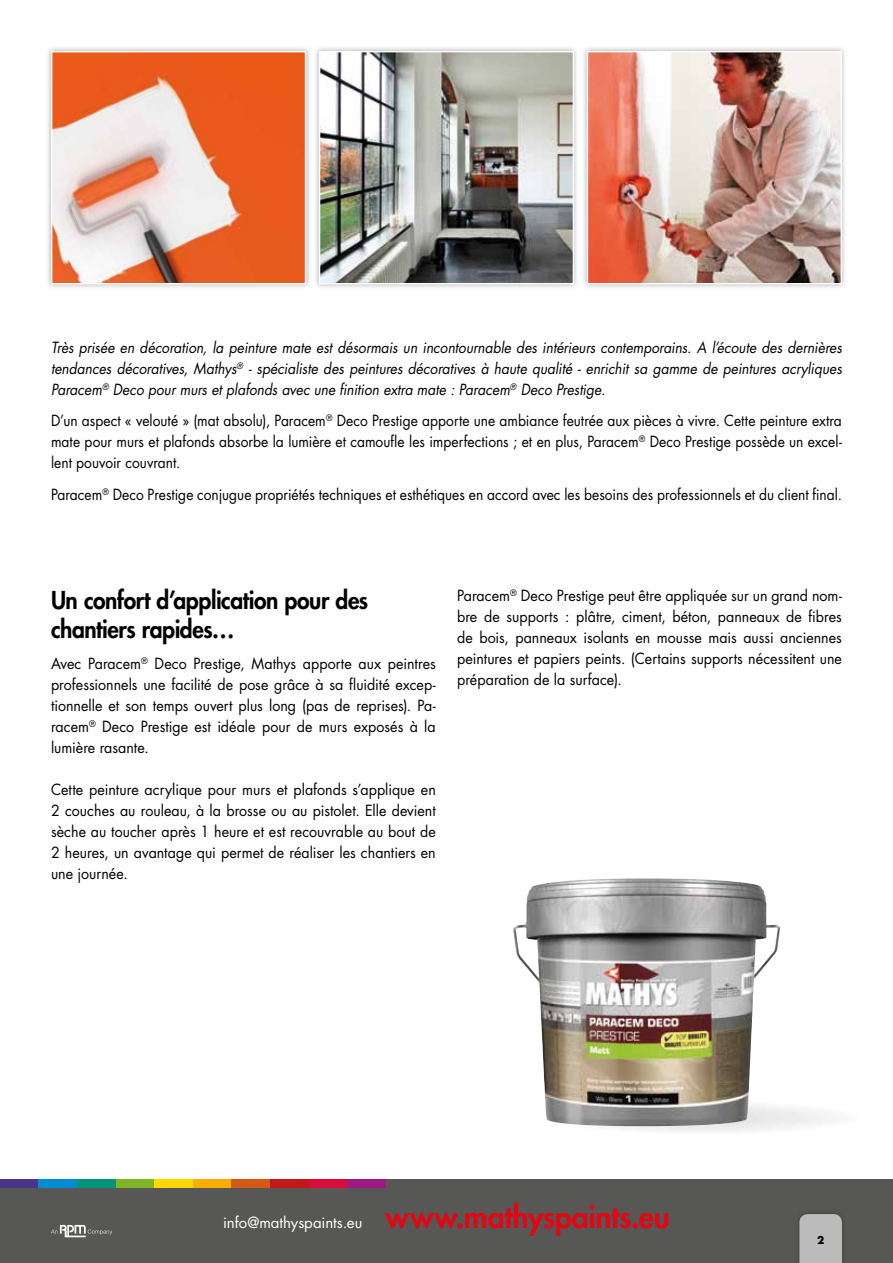
<style>
.page{position:relative;width:893px;height:1263px;background:#fff}
.page>*{position:absolute;margin:0;border:0;box-sizing:border-box;transform-origin:0 0}
.t1{font:800 24px/28.8px "Futura Std";letter-spacing:-.02em;color:#000;scale:.95 1}
.t2{font:15px/21px "Futura Std";color:#000;text-align:justify;scale:.95 1}
.t3{font:15px/21px "Futura Std";color:#000;text-align:justify;scale:.92 1}
.t4{font:italic 15px/21px "Futura Std";color:#000;text-align:justify;scale:.92 1}
.t5{font:15px "Futura Std";color:#fff}
.t6{font:700 10.5px "Futura Std";color:#000}
.s1{font-weight:800;font-size:30px;color:#e30613}
</style>
<div class="page">
<div style="left:0;top:1179px;width:893px;height:84px;background:#575756"></div>
<div style="left:0;top:1179px;width:39px;height:8px;background:#4a358b"></div>
<div style="left:39px;top:1179px;width:38px;height:8px;background:#008cd3"></div>
<div style="left:77px;top:1179px;width:39px;height:8px;background:#00947b"></div>
<div style="left:116px;top:1179px;width:38px;height:8px;background:#7fb525"></div>
<div style="left:154px;top:1179px;width:39px;height:8px;background:#ffd800"></div>
<div style="left:193px;top:1179px;width:39px;height:8px;background:#f9ae00"></div>
<div style="left:232px;top:1179px;width:38px;height:8px;background:#d35917"></div>
<div style="left:270px;top:1179px;width:39px;height:8px;background:#c41718"></div>
<div style="left:309px;top:1179px;width:38px;height:8px;background:#d90d3a"></div>
<div style="left:347px;top:1179px;width:39px;height:8px;background:#a11881"></div>
<svg style="left:51px;top:1225px;width:61px;height:12px"></svg>
<div style="left:313px;top:46px;width:267px;height:244px;background:#000;opacity:.3"></div>
<img style="left:321px;top:53px;width:251px;height:229px">
<div style="left:319px;top:51px;width:255px;height:233px;border:1px solid #fff"></div>
<div style="left:581px;top:46px;width:266px;height:244px;background:#000;opacity:.3"></div>
<img style="left:589px;top:53px;width:251px;height:229px">
<div style="left:587px;top:51px;width:255px;height:233px;border:1px solid #fff"></div>
<div style="left:543px;top:1101px;width:324px;height:34px;background:#f6f6f6;border-radius:50%"></div>
<img style="left:513px;top:878px;width:268px;height:248px">
<div style="left:46px;top:46px;width:266px;height:244px;background:#000;opacity:.3"></div>
<img style="left:53px;top:53px;width:251px;height:229px">
<div style="left:51px;top:51px;width:255px;height:233px;border:1px solid #fff"></div>
<div style="left:794px;top:1208px;width:53px;height:55px;background:#535352"></div>
<div style="left:799px;top:1214px;width:43px;height:49px;background:#bbb"></div>
<p class="t4" style="left:51px;top:337px;width:861px">Très prisée en décoration, la peinture mate est désormais un incontournable des intérieurs contemporains. A l’écoute des dernières tendances décoratives, Mathys<sup>®</sup> - spécialiste des peintures décoratives à haute qualité - enrichit sa gamme de peintures acryliques Paracem<sup>®</sup> Deco pour murs et plafonds avec une finition extra mate : Paracem<sup>®</sup> Deco Prestige.</p>
<p class="t3" style="left:51px;top:410px;width:861px">D’un aspect « velouté » (mat absolu), Paracem<sup>®</sup> Deco Prestige apporte une ambiance feutrée aux pièces à vivre. Cette peinture extra mate pour murs et plafonds absorbe la lumière et camoufle les imperfections ; et en plus, Paracem<sup>®</sup> Deco Prestige possède un excel&shy;lent pouvoir couvrant.</p>
<p class="t3" style="left:51px;top:484px;width:861px">Paracem<sup>®</sup> Deco Prestige conjugue propriétés techniques et esthétiques en accord avec les besoins des professionnels et du client final.</p>
<h1 class="t1" style="left:51px;top:586px;width:335px">Un confort d’application pour des chantiers rapides…</h1>
<p class="t2" style="left:51px;top:653px;width:407px">Avec Paracem<sup>®</sup> Deco Prestige, Mathys apporte aux peintres professionnels une facilité de pose grâce à sa fluidité excep&shy;tionnelle et son temps ouvert plus long (pas de reprises). Pa&shy;racem<sup>®</sup> Deco Prestige est idéale pour de murs exposés à la lumière rasante.</p>
<p class="t2" style="left:51px;top:779px;width:407px">Cette peinture acrylique pour murs et plafonds s’applique en 2 couches au rouleau, à la brosse ou au pistolet. Elle devient sèche au toucher après 1 heure et est recouvrable au bout de 2 heures, un avantage qui permet de réaliser les chantiers en une journée.</p>
<p class="t2" style="left:457px;top:586px;width:407px">Paracem<sup>®</sup> Deco Prestige peut être appliquée sur un grand nom&shy;bre de supports : plâtre, ciment, béton, panneaux de fibres de bois, panneaux isolants en mousse mais aussi anciennes peintures et papiers peints. (Certains supports nécessitent une préparation de la surface).</p>
<p class="t5" style="left:223px;top:1213px;width:448px">info@mathyspaints.eu <span class="s1">www.mathyspaints.eu</span></p>
<p class="t6" style="left:817px;top:1233px;width:9px">2</p>
</div>
